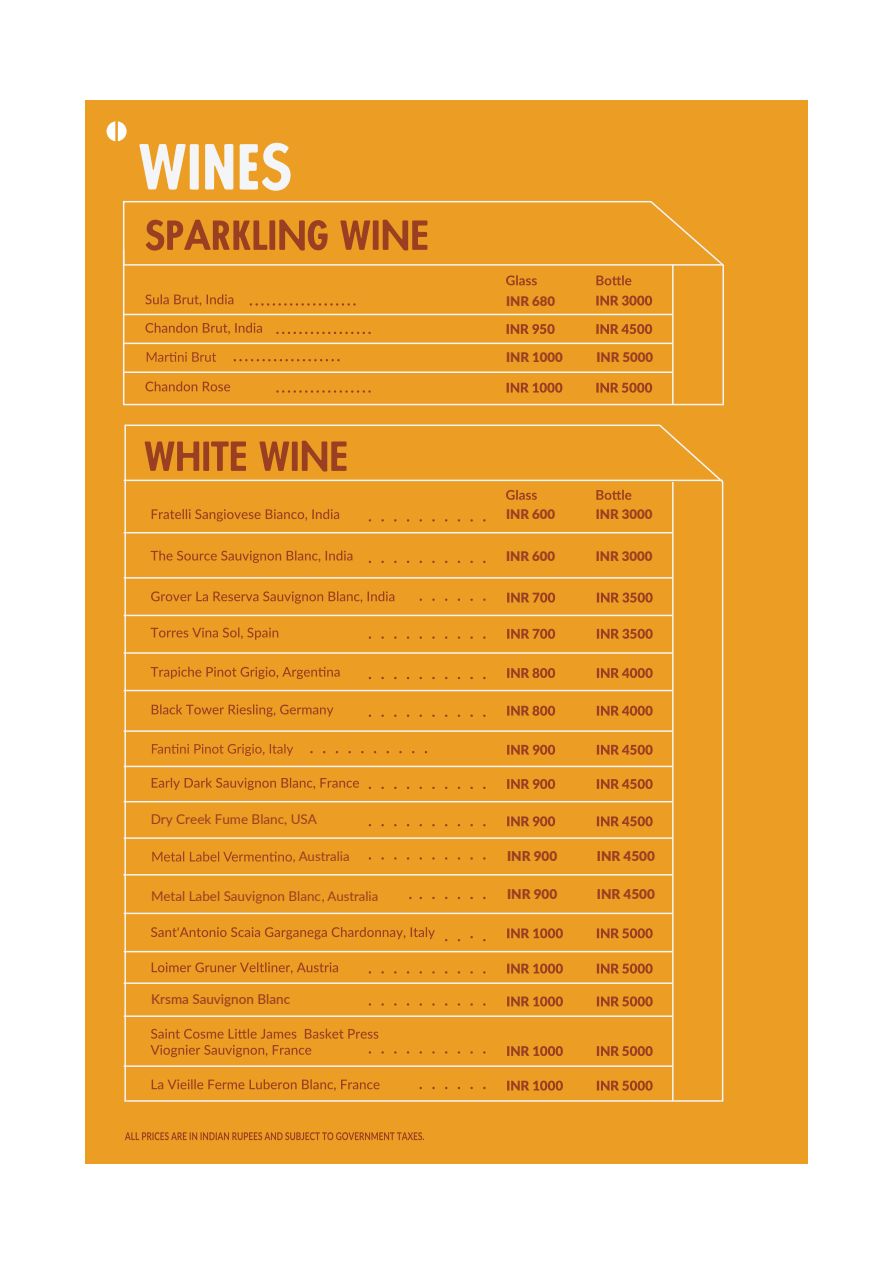
<style>
.page{position:relative;width:893px;height:1263px;background:#fff}
.page>*{position:absolute;margin:0;border:0;box-sizing:border-box;transform-origin:0 0}
.t1{font:13.5px "Lato";color:#9a3f21}
.t2{font:900 13.5px "Lato";color:#9a3f21}
.t3{font:500 13.5px "Lato";color:#9a3f21}
.t4{font:900 13.2px "Lato";color:#9a3f21}
.t5{font:13.2px "Lato";color:#9a3f21}
.s1{font-size:13.2px}
</style>
<div class="page">
<div style="left:85px;top:100px;width:723px;height:1063px;background:#eb9d24"></div>
<svg style="left:125px;top:1132px;width:299px;height:8px"></svg>
<svg style="left:139px;top:143px;width:152px;height:48px"></svg>
<svg style="left:122px;top:200px;width:602px;height:67px"></svg>
<hr style="left:124px;top:314px;width:549px;height:1px;background:#f4f5f6">
<hr style="left:124px;top:371px;width:549px;height:2px;background:#f4f5f6">
<hr style="left:124px;top:343px;width:549px;height:1px;background:#f4f5f6">
<hr style="left:124px;top:404px;width:599px;height:1px;background:#f4f5f6">
<hr style="left:123px;top:250px;width:1px;height:155px;background:#f4f5f6">
<hr style="left:722px;top:265px;width:2px;height:140px;background:#f4f5f6">
<hr style="left:124px;top:264px;width:599px;height:2px;background:#f4f5f6">
<hr style="left:672px;top:265px;width:1px;height:139px;background:#f4f5f6">
<svg style="left:506px;top:275px;width:31px;height:10px"></svg>
<svg style="left:596px;top:275px;width:35px;height:10px"></svg>
<svg style="left:596px;top:296px;width:56px;height:10px"></svg>
<svg style="left:145px;top:294px;width:88px;height:12px"></svg>
<svg style="left:250px;top:303px;width:106px;height:3px"></svg>
<svg style="left:507px;top:324px;width:48px;height:10px"></svg>
<svg style="left:596px;top:324px;width:56px;height:10px"></svg>
<svg style="left:145px;top:323px;width:117px;height:11px"></svg>
<svg style="left:276px;top:332px;width:95px;height:2px"></svg>
<svg style="left:507px;top:383px;width:55px;height:10px"></svg>
<svg style="left:596px;top:383px;width:56px;height:10px"></svg>
<svg style="left:145px;top:381px;width:85px;height:10px"></svg>
<svg style="left:276px;top:390px;width:95px;height:3px"></svg>
<svg style="left:124px;top:424px;width:600px;height:678px"></svg>
<hr style="left:124px;top:480px;width:599px;height:1px;background:#f4f5f6">
<hr style="left:124px;top:532px;width:549px;height:1px;background:#f4f5f6">
<hr style="left:124px;top:577px;width:549px;height:2px;background:#f4f5f6">
<hr style="left:124px;top:615px;width:549px;height:1px;background:#f4f5f6">
<hr style="left:124px;top:652px;width:549px;height:2px;background:#f4f5f6">
<hr style="left:124px;top:690px;width:549px;height:1px;background:#f4f5f6">
<hr style="left:124px;top:730px;width:549px;height:2px;background:#f4f5f6">
<hr style="left:124px;top:766px;width:549px;height:1px;background:#f4f5f6">
<hr style="left:124px;top:801px;width:549px;height:1px;background:#f4f5f6">
<hr style="left:123px;top:874px;width:549px;height:1px;background:#f4f5f6">
<hr style="left:124px;top:913px;width:549px;height:1px;background:#f4f5f6">
<hr style="left:124px;top:951px;width:549px;height:1px;background:#f4f5f6">
<hr style="left:124px;top:982px;width:549px;height:2px;background:#f4f5f6">
<hr style="left:124px;top:1015px;width:549px;height:2px;background:#f4f5f6">
<hr style="left:124px;top:1065px;width:549px;height:2px;background:#f4f5f6">
<hr style="left:124px;top:837px;width:549px;height:2px;background:#f4f5f6">
<hr style="left:672px;top:482px;width:1px;height:619px;background:#f4f5f6">
<svg style="left:506px;top:490px;width:31px;height:10px"></svg>
<svg style="left:596px;top:490px;width:35px;height:10px"></svg>
<svg style="left:151px;top:551px;width:201px;height:12px"></svg>
<svg style="left:152px;top:509px;width:187px;height:12px"></svg>
<svg style="left:507px;top:592px;width:48px;height:10px"></svg>
<svg style="left:597px;top:592px;width:56px;height:10px"></svg>
<svg style="left:151px;top:591px;width:243px;height:13px"></svg>
<svg style="left:507px;top:668px;width:48px;height:10px"></svg>
<svg style="left:597px;top:668px;width:56px;height:10px"></svg>
<svg style="left:151px;top:667px;width:189px;height:12px"></svg>
<svg style="left:507px;top:629px;width:48px;height:10px"></svg>
<svg style="left:597px;top:629px;width:56px;height:10px"></svg>
<svg style="left:151px;top:627px;width:127px;height:13px"></svg>
<svg style="left:507px;top:779px;width:48px;height:10px"></svg>
<svg style="left:597px;top:779px;width:56px;height:10px"></svg>
<svg style="left:507px;top:745px;width:48px;height:10px"></svg>
<svg style="left:597px;top:745px;width:56px;height:10px"></svg>
<svg style="left:152px;top:778px;width:207px;height:12px"></svg>
<svg style="left:507px;top:816px;width:48px;height:10px"></svg>
<svg style="left:597px;top:816px;width:56px;height:10px"></svg>
<svg style="left:507px;top:928px;width:56px;height:10px"></svg>
<svg style="left:597px;top:928px;width:56px;height:10px"></svg>
<svg style="left:151px;top:927px;width:284px;height:12px"></svg>
<svg style="left:507px;top:963px;width:56px;height:10px"></svg>
<svg style="left:597px;top:963px;width:56px;height:10px"></svg>
<svg style="left:152px;top:962px;width:186px;height:12px"></svg>
<svg style="left:507px;top:706px;width:48px;height:10px"></svg>
<svg style="left:597px;top:706px;width:56px;height:10px"></svg>
<svg style="left:152px;top:704px;width:181px;height:13px"></svg>
<svg style="left:507px;top:996px;width:56px;height:10px"></svg>
<svg style="left:597px;top:996px;width:56px;height:10px"></svg>
<svg style="left:507px;top:1080px;width:56px;height:10px"></svg>
<svg style="left:597px;top:1080px;width:56px;height:10px"></svg>
<svg style="left:152px;top:1079px;width:228px;height:12px"></svg>
<svg style="left:507px;top:1046px;width:56px;height:10px"></svg>
<svg style="left:597px;top:1046px;width:56px;height:10px"></svg>
<svg style="left:151px;top:1029px;width:227px;height:10px"></svg>
<svg style="left:150px;top:1045px;width:161px;height:12px"></svg>
<svg style="left:107px;top:121px;width:20px;height:20px"></svg>
<svg style="left:152px;top:851px;width:140px;height:10px"></svg>
<svg style="left:234px;top:359px;width:106px;height:2px"></svg>
<svg style="left:147px;top:352px;width:69px;height:10px"></svg>
<svg style="left:152px;top:744px;width:141px;height:12px"></svg>
<p class="t4" style="left:506px;top:291px;width:51px">INR 680</p>
<p class="t4" style="left:506px;top:347px;width:58px">INR 1000</p>
<p class="t4" style="left:596px;top:347px;width:58px">INR 5000</p>
<p class="t1" style="left:151px;top:809px;width:168px">Dry Creek Fume Blanc, USA</p>
<p class="t4" style="left:506px;top:504px;width:51px">INR 600</p>
<p class="t4" style="left:506px;top:546px;width:51px">INR 600</p>
<p class="t4" style="left:596px;top:504px;width:58px">INR 3000</p>
<p class="t4" style="left:596px;top:546px;width:58px">INR 3000</p>
<p class="t2" style="left:507px;top:846px;width:52px">INR 900</p>
<p class="t2" style="left:507px;top:884px;width:52px">INR 900</p>
<p class="t2" style="left:597px;top:846px;width:59px">INR 4500</p>
<p class="t5" style="left:293px;top:847px;width:58px">, Australia</p>
<p class="t1" style="left:151px;top:886px;width:229px">Metal Label Sauvignon Blanc<span class="s1">, Australia</span></p>
<p class="t2" style="left:597px;top:884px;width:59px">INR 4500</p>
<p class="t3" style="left:151px;top:989px;width:140px">Krsma Sauvignon Blanc</p>
</div>
